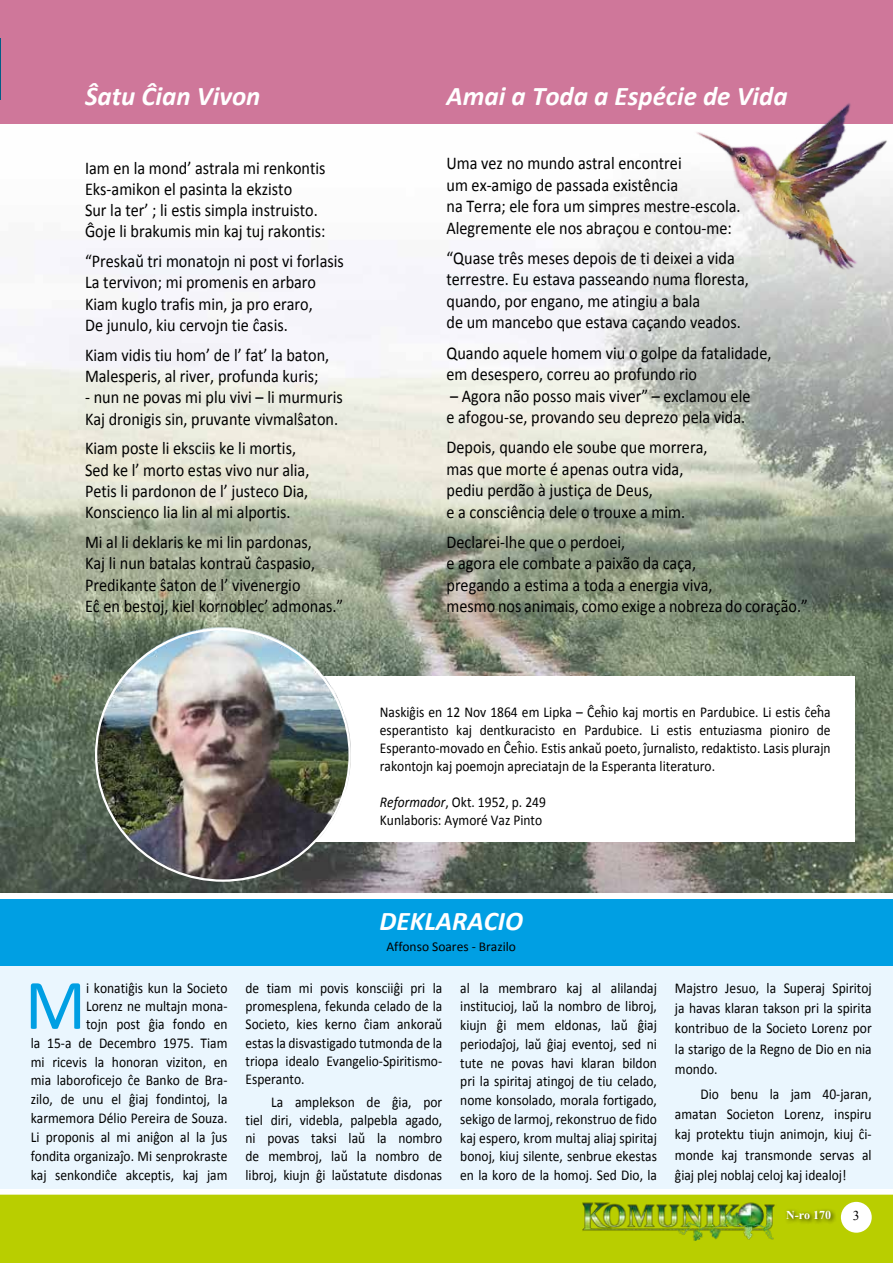
<style>
.page{position:relative;width:893px;height:1263px;background:#fff}
.page>*{position:absolute;margin:0;border:0;box-sizing:border-box;transform-origin:0 0}
.t1{font:71.7px "Calibri";color:#009fe3}
.t2{font:italic 700 27px "Calibri";color:#fff}
.t3{font:18px/21.3px "Calibri";color:#000;scale:.9 1}
.t4{font:15px/18.8px "Calibri";color:#000;text-align:justify;scale:.9 1}
.t5{font:13.5px "Calibri";color:#000}
.t6{font:13.5px "Times New Roman Eo SS";color:#000}
.t7{font:12px "Times New Roman Eo SS Bold";color:#fff}
.s1{font-style:italic}
</style>
<div class="page">
<div style="left:0;top:1193px;width:893px;height:70px;background:#b9ce00"></div>
<img style="left:583px;top:1202px;width:192px;height:39px">
<div style="left:841px;top:1202px;width:31px;height:31px;background:#fff;border-radius:50%"></div>
<div style="left:784px;top:1208px;width:52px;height:17px;background:#000;opacity:.75"></div>
<div style="left:0;top:918px;width:893px;height:270px;background:#eaf6fe"></div>
<div style="left:0;top:899px;width:893px;height:67px;background:#009fe3"></div>
<img style="left:0;top:123px;width:893px;height:770px">
<div style="left:0;top:0;width:893px;height:123px;background:#cf779a"></div>
<div style="left:0;top:1190px;width:893px;height:5px;background:#fff"></div>
<div style="left:293px;top:676px;width:562px;height:166px;background:#fff"></div>
<img style="left:89px;top:605px;width:268px;height:288px">
<img style="left:693px;top:103px;width:195px;height:182px">
<h2 class="t2" style="left:85px;top:77px;width:177px">Ŝatu Ĉian Vivon</h2>
<h2 class="t2" style="left:447px;top:77px;width:343px">Amai a Toda a Espécie de Vida</h2>
<p class="t3" style="left:85px;top:156px;width:269px">Iam en la mond’ astrala mi renkontis Eks-amikon el pasinta la ekzisto<br>Sur la ter’ ; li estis simpla instruisto.<br>Ĝoje li brakumis min kaj tuj rakontis:</p>
<p class="t3" style="left:85px;top:250px;width:289px">“Preskaŭ tri monatojn ni post vi forlasis La tervivon; mi promenis en arbaro Kiam kuglo trafis min, ja pro eraro,<br>De junulo, kiu cervojn tie ĉasis.</p>
<p class="t3" style="left:85px;top:344px;width:273px">Kiam vidis tiu hom’ de l’ fat’ la baton,<br>Malesperis, al river, profunda kuris;</p>
<p class="t3" style="left:85px;top:386px;width:288px">- nun ne povas mi plu vivi – li murmuris<br>Kaj dronigis sin, pruvante vivmalŝaton.</p>
<p class="t3" style="left:85px;top:437px;width:251px">Kiam poste li eksciis ke li mortis, Sed ke l’ morto estas vivo nur alia, Petis li pardonon de l’ justeco Dia, Konscienco lia lin al mi alportis.</p>
<p class="t3" style="left:85px;top:531px;width:288px">Mi al li deklaris ke mi lin pardonas,<br>Kaj li nun batalas kontraŭ ĉaspasio, Predikante ŝaton de l’ vivenergio<br>Eĉ en bestoj, kiel kornoblec’ admonas.”</p>
<p class="t3" style="left:446px;top:152px;width:328px">Uma vez no mundo astral encontrei<br>um ex-amigo de passada existência<br>na Terra; ele fora um simpres mestre-escola.<br>Alegremente ele nos abraçou e contou-me:</p>
<p class="t3" style="left:446px;top:247px;width:337px">“Quase três meses depois de ti deixei a vida terrestre. Eu estava passeando numa floresta, quando, por engano, me atingiu a bala<br>de um mancebo que estava caçando veados.</p>
<p class="t3" style="left:446px;top:341px;width:363px">Quando aquele homem viu o golpe da fatalidade, em desespero, correu ao profundo rio</p>
<p class="t3" style="left:446px;top:384px;width:339px">– Agora não posso mais viver” – exclamou ele e afogou-se, provando seu deprezo pela vida.</p>
<p class="t3" style="left:446px;top:436px;width:291px">Depois, quando ele soube que morrera, mas que morte é apenas outra vida, pediu perdão à justiça de Deus,<br>e a consciência dele o trouxe a mim.</p>
<p class="t3" style="left:446px;top:530px;width:403px">Declarei-lhe que o perdoei,<br>e agora ele combate a paixão da caça,<br>pregando a estima a toda a energia viva,<br>mesmo nos animais, como exige a nobreza do coração.”</p>
<p class="t4" style="left:380px;top:702px;width:502px;line-height:18px">Naskiĝis en 12 Nov 1864 em Lipka – Ĉeĥio kaj mortis en Pardubice. Li estis ĉeĥa esperantisto kaj dentkuracisto en Pardubice. Li estis entuziasma pioniro de Esperanto-movado en Ĉeĥio. Estis ankaŭ poeto, ĵurnalisto, redaktisto. Lasis plurajn rakontojn kaj poemojn apreciatajn de la Esperanta literaturo.</p>
<p class="t4" style="left:380px;top:792px;width:186px;line-height:18px"><span class="s1">Reformador</span>, Okt. 1952, p. 249<br>Kunlaboris: Aymoré Vaz Pinto</p>
<h2 class="t2" style="left:379px;top:902px;width:145px">DEKLARACIO</h2>
<p class="t5" style="left:386px;top:937px;width:131px">Affonso Soares - Brazilo</p>
<p class="t4" style="left:31px;top:978px;width:220px;text-align:right">i konatiĝis kun la Societo<br>Lorenz ne multajn mona-<br>tojn post ĝia fondo en<br>la 15-a de Decembro 1975. Tiam mi ricevis la honoran viziton, en mia laboroficejo ĉe Banko de Bra&shy;zilo, de unu el ĝiaj fondintoj, la karmemora Délio Pereira de Souza.<br>Li proponis al mi aniĝon al la ĵus fondita organizaĵo. Mi senprokraste kaj senkondiĉe akceptis, kaj jam</p>
<p class="t4" style="left:246px;top:978px;width:220px;line-height:18.3px">de tiam mi povis konsciiĝi pri la promesplena, fekunda celado de la Societo, kies kerno ĉiam ankoraŭ estas la disvastigado tutmonda de la triopa idealo Evangelio-Spiritismo-Esperanto.</p>
<h1 class="t1" style="left:25px;top:955px;width:63px">M</h1>
<p class="t4" style="left:246px;top:1092px;width:220px;line-height:18.3px;text-indent:26px">La amplekson de ĝia, por tiel diri, videbla, palpebla agado, ni povas taksi laŭ la nombro de membroj, laŭ la nombro de libroj, kiujn ĝi laŭstatute disdonas</p>
<p class="t4" style="left:460px;top:978px;width:220px">al la membraro kaj al alilandaj institucioj, laŭ la nombro de libroj, kiujn ĝi mem eldonas, laŭ ĝiaj periodaĵoj, laŭ ĝiaj eventoj, sed ni tute ne povas havi klaran bildon pri la spiritaj atingoj de tiu celado, nome konsolado, morala fortigado, sekigo de larmoj, rekonstruo de fido kaj espero, krom multaj aliaj spiritaj bonoj, kiuj silente, senbrue ekestas en la koro de la homoj. Sed Dio, la</p>
<p class="t4" style="left:675px;top:977px;width:220px;line-height:20.4px">Majstro Jesuo, la Superaj Spiritoj ja havas klaran takson pri la spirita kontribuo de la Societo Lorenz por la starigo de la Regno de Dio en nia mondo.</p>
<p class="t4" style="left:675px;top:1083px;width:220px;line-height:20.4px;text-indent:26px">Dio benu la jam 40-jaran, amatan Societon Lorenz, inspiru kaj protektu tiujn animojn, kiuj ĉi&shy;monde kaj transmonde servas al ĝiaj plej noblaj celoj kaj idealoj!</p>
<p class="t7" style="left:786px;top:1208px;width:46px">N-ro 170</p>
<p class="t6" style="left:853px;top:1208px;width:8px">3</p>
</div>
